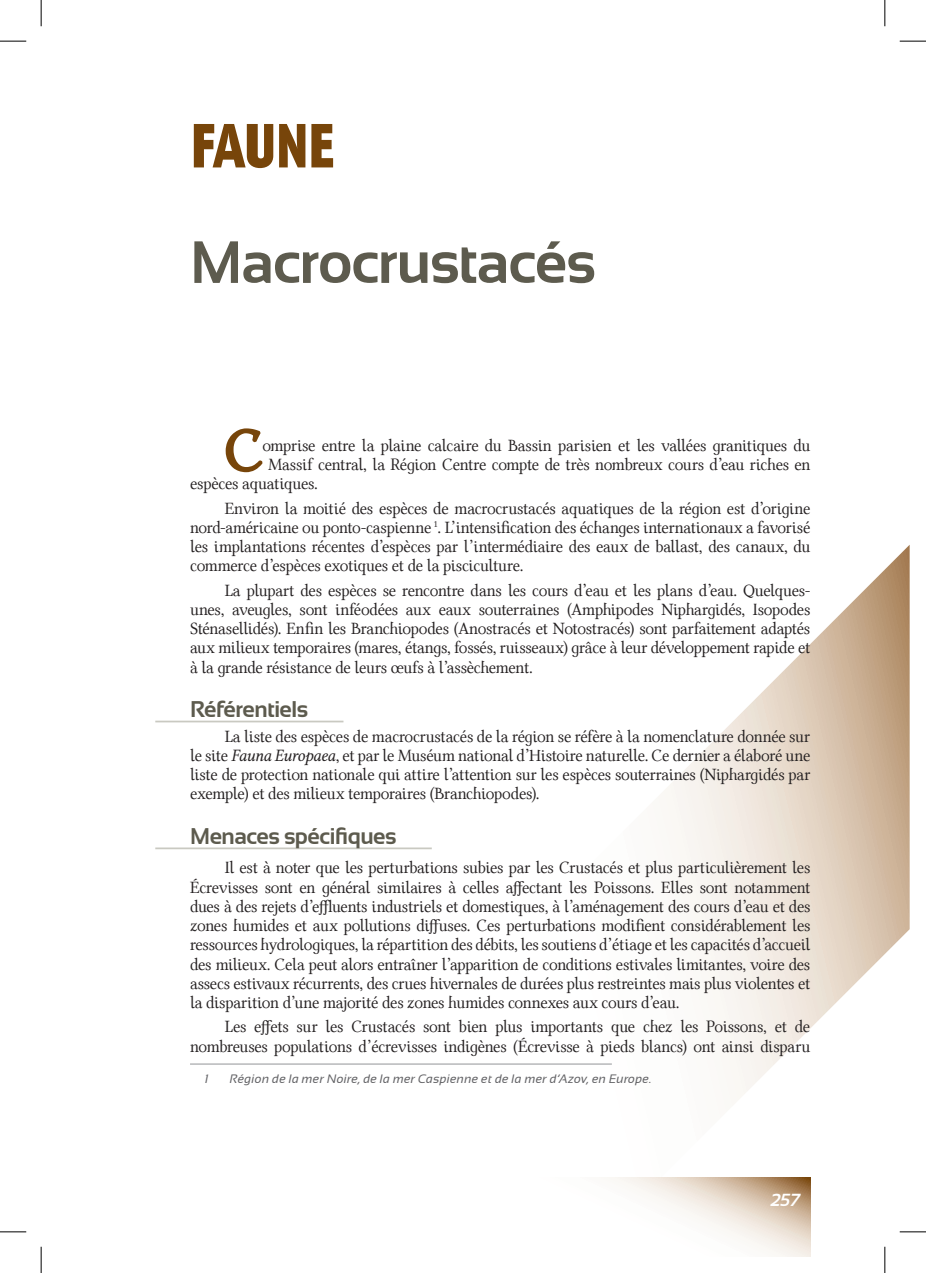
<style>
.page{position:relative;width:926px;height:1273px;background:#fff}
.page>*{position:absolute;margin:0;border:0;box-sizing:border-box;transform-origin:0 0}
.t1{font:63px "Solex Black Lining";letter-spacing:-.025em;color:#77450a}
.t2{font:61.43px "Libertinage";color:#77450a}
.t3{font:700 59.5px "Sansation";letter-spacing:-.02em;color:#5d5b4e}
.t4{font:700 22.75px "Sansation";letter-spacing:-.02em;color:#5d5b4e}
.t5{font:17.5px/19.2px "Libertinage";letter-spacing:-.015em;color:#231f20;text-align:justify}
.t6{font:italic 700 17.5px "Sansation";color:#fff}
.t7{font:italic 12.25px "Sansation";letter-spacing:.02em;color:#636366}
.s1{font-family:"Lin Libertine OI"}
</style>
<div class="page">
<svg style="left:334px;top:545px;width:575px;height:711px"></svg>
<hr style="left:155px;top:721px;width:188px;height:1px;background:#c9c9c1">
<hr style="left:155px;top:847px;width:277px;height:2px;background:#c9c9c1">
<svg style="left:225px;top:428px;width:38px;height:45px"></svg>
<hr style="left:190px;top:1063px;width:422px;height:1px;background:#939598">
<svg style="left:438px;top:1177px;width:372px;height:79px"></svg>
<hr style="left:899px;top:1231px;width:27px;height:2px;background:#fff">
<hr style="left:883px;top:1247px;width:3px;height:26px;background:#fff">
<svg style="left:0;top:41px;width:26px;height:1px"></svg>
<svg style="left:899px;top:41px;width:27px;height:1px"></svg>
<svg style="left:0;top:1231px;width:26px;height:1px"></svg>
<svg style="left:899px;top:1231px;width:27px;height:1px"></svg>
<svg style="left:41px;top:0;width:1px;height:26px"></svg>
<svg style="left:41px;top:1247px;width:1px;height:26px"></svg>
<svg style="left:884px;top:0;width:1px;height:26px"></svg>
<svg style="left:884px;top:1247px;width:1px;height:26px"></svg>
<h1 class="t1" style="left:190px;top:102px;width:147px">FAUNE</h1>
<h3 class="t3" style="left:190px;top:229px;width:407px">Macrocrustacés</h3>
<h2 class="t2" style="left:225px;top:415px;width:40px">C</h2>
<p class="t5" style="left:262px;top:436px;width:549px">omprise entre la plaine calcaire du Bassin parisien et les vallées granitiques du</p>
<p class="t5" style="left:268px;top:455px;width:544px">Massif central, la Région Centre compte de très nombreux cours d’eau riches en</p>
<p class="t5" style="left:190px;top:475px;width:129px">espèces aquatiques.</p>
<p class="t5" style="left:190px;top:499px;width:622px;text-indent:35px">Environ la moitié des espèces de macrocrustacés aquatiques de la région est d’origine nord-américaine ou ponto-caspienne <sup>1</sup>. L’intensification des échanges internationaux a favorisé les implantations récentes d’espèces par l’intermédiaire des eaux de ballast, des canaux, du commerce d’espèces exotiques et de la pisciculture.</p>
<p class="t5" style="left:190px;top:581px;width:622px;text-indent:35px">La plupart des espèces se rencontre dans les cours d’eau et les plans d’eau. Quelques&shy;unes, aveugles, sont inféodées aux eaux souterraines (Amphipodes Niphargidés, Isopodes Sténasellidés). Enfin les Branchiopodes (Anostracés et Notostracés) sont parfaitement adaptés aux milieux temporaires (mares, étangs, fossés, ruisseaux) grâce à leur développement rapide et à la grande résistance de leurs œufs à l’assèchement.</p>
<h3 class="t4" style="left:190px;top:697px;width:120px">Référentiels</h3>
<p class="t5" style="left:190px;top:727px;width:622px;text-indent:35px">La liste des espèces de macrocrustacés de la région se réfère à la nomenclature donnée sur le site <span class="s1">Fauna Europaea</span>, et par le Muséum national d’Histoire naturelle. Ce dernier a élaboré une liste de protection nationale qui attire l’attention sur les espèces souterraines (Niphargidés par exemple) et des milieux temporaires (Branchiopodes).</p>
<h3 class="t4" style="left:190px;top:824px;width:208px">Menaces spécifiques</h3>
<p class="t5" style="left:190px;top:859px;width:622px;text-indent:35px">Il est à noter que les perturbations subies par les Crustacés et plus particulièrement les Écrevisses sont en général similaires à celles affectant les Poissons. Elles sont notamment dues à des rejets d’effluents industriels et domestiques, à l’aménagement des cours d’eau et des zones humides et aux pollutions diffuses. Ces perturbations modifient considérablement les ressources hydrologiques, la répartition des débits, les soutiens d’étiage et les capacités d’accueil des milieux. Cela peut alors entraîner l’apparition de conditions estivales limitantes, voire des assecs estivaux récurrents, des crues hivernales de durées plus restreintes mais plus violentes et la disparition d’une majorité des zones humides connexes aux cours d’eau.</p>
<p class="t5" style="left:190px;top:1018px;width:621px;text-align:right">Les effets sur les Crustacés sont bien plus importants que chez les Poissons, et de nombreuses populations d’écrevisses indigènes (Écrevisse à pieds blancs) ont ainsi disparu</p>
<p class="t7" style="left:205px;top:1072px;width:5px">1</p>
<p class="t7" style="left:230px;top:1072px;width:423px">Région de la mer Noire, de la mer Caspienne et de la mer d’Azov, en Europe.</p>
<p class="t6" style="left:771px;top:1190px;width:31px">257</p>
</div>
